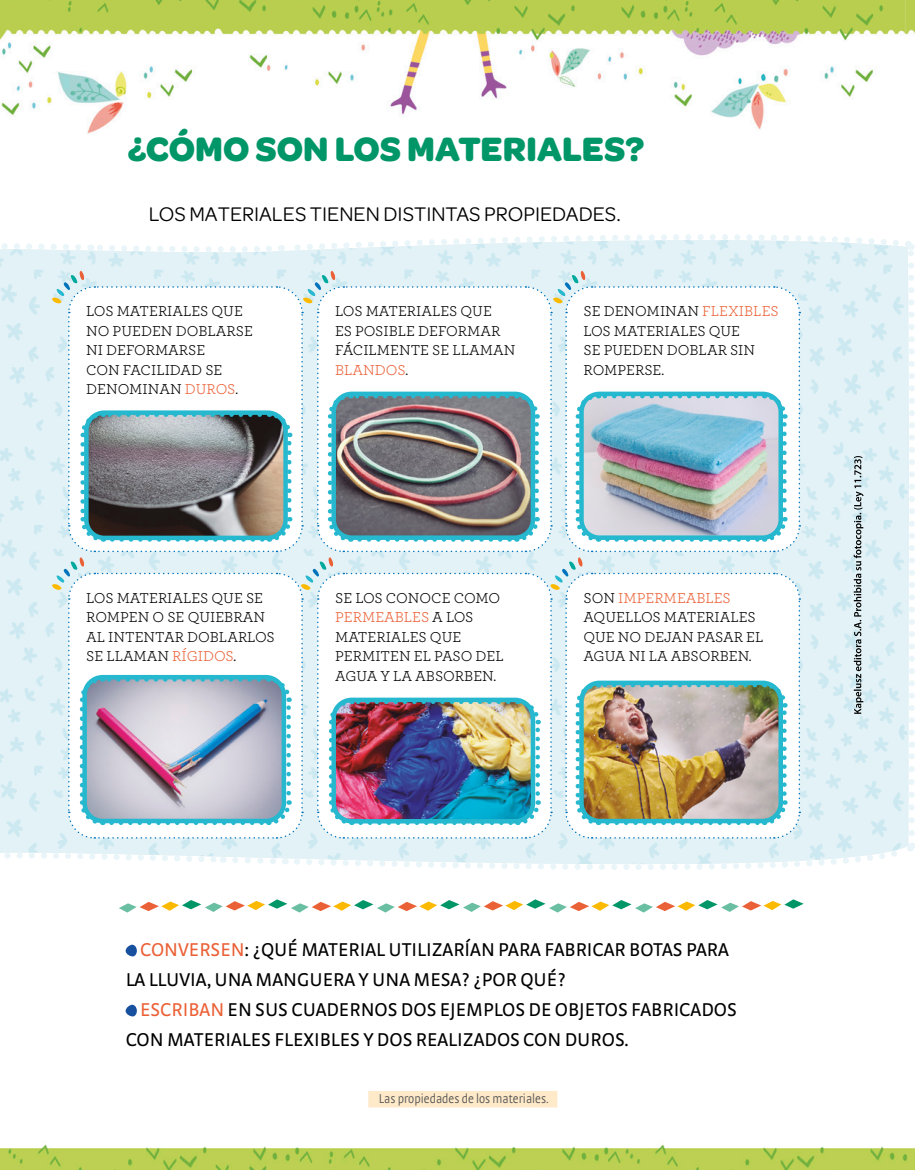
<style>
.page{position:relative;width:915px;height:1170px;background:#fff}
.page>*{position:absolute;margin:0;border:0;box-sizing:border-box;transform-origin:0 0}
.desarrollo_tit-Cn_MA{font:700 36px "Omnes";color:#009667}
.desarrollo_txt-nosLe{font:21px "Omnes";color:#000}
.act_consigna_MAY{font:19.5px/30px "Strada OT";color:#000}
.epi_txt_MAY_Ch{font:15px/19.5px "Archer";color:#000}
.Contenidos_curricula{font:300 condensed 13.5px "Strada OT";color:#565655}
.s1{color:#eb6137}
</style>
<div class="page">
<img style="left:0;top:1144px;width:914px;height:25px">
<img style="left:0;top:0;width:914px;height:135px">
<svg style="left:119px;top:899px;width:684px;height:13px"></svg>
<svg style="left:125px;top:944px;width:12px;height:12px"></svg>
<svg style="left:125px;top:1004px;width:12px;height:12px"></svg>
<img style="left:0;top:234px;width:914px;height:636px">
<div style="left:368px;top:1090px;width:189px;height:17px;background:#fee9c9"></div>
<p class="desarrollo_tit-Cn_MA" style="left:128px;top:122px;width:518px">¿CÓMO SON LOS MATERIALES?</p>
<p class="desarrollo_txt-nosLe" style="left:149px;top:200px;width:473px">LOS MATERIALES TIENEN DISTINTAS PROPIEDADES.</p>
<p class="epi_txt_MAY_Ch" style="left:86px;top:300px;width:168px">LOS MATERIALES QUE<br>NO PUEDEN DOBLARSE<br>NI DEFORMARSE<br>CON FACILIDAD SE<br>DENOMINAN <span class="s1">DUROS</span>.</p>
<p class="epi_txt_MAY_Ch" style="left:335px;top:300px;width:181px">LOS MATERIALES QUE<br>ES POSIBLE DEFORMAR<br>FÁCILMENTE SE LLAMAN<br><span class="s1">BLANDOS</span>.</p>
<p class="epi_txt_MAY_Ch" style="left:583px;top:300px;width:196px">SE DENOMINAN <span class="s1">FLEXIBLES<br></span>LOS MATERIALES QUE<br>SE PUEDEN DOBLAR SIN<br>ROMPERSE.</p>
<p class="epi_txt_MAY_Ch" style="left:86px;top:587px;width:190px">LOS MATERIALES QUE SE<br>ROMPEN O SE QUIEBRAN<br>AL INTENTAR DOBLARLOS<br>SE LLAMAN <span class="s1">RÍGIDOS</span>.</p>
<p class="epi_txt_MAY_Ch" style="left:335px;top:587px;width:170px">SE LOS CONOCE COMO<br><span class="s1">PERMEABLES</span> A LOS<br>MATERIALES QUE<br>PERMITEN EL PASO DEL<br>AGUA Y LA ABSORBEN.</p>
<p class="epi_txt_MAY_Ch" style="left:583px;top:587px;width:181px">SON <span class="s1">IMPERMEABLES<br></span>AQUELLOS MATERIALES<br>QUE NO DEJAN PASAR EL<br>AGUA NI LA ABSORBEN.</p>
<p class="act_consigna_MAY" style="left:126px;top:934px;width:604px;text-indent:14px"><span class="s1">CONVERSEN</span>: ¿QUÉ MATERIAL UTILIZARÍAN PARA FABRICAR BOTAS PARA<br>LA LLUVIA, UNA MANGUERA Y UNA MESA? ¿POR QUÉ?</p>
<p class="act_consigna_MAY" style="left:126px;top:994px;width:612px;text-indent:14px"><span class="s1">ESCRIBAN</span> EN SUS CUADERNOS DOS EJEMPLOS DE OBJETOS FABRICADOS<br>CON MATERIALES FLEXIBLES Y DOS REALIZADOS CON DUROS.</p>
<p class="Contenidos_curricula" style="left:379px;top:1091px;width:171px">Las propiedades de los materiales.</p>
</div>
